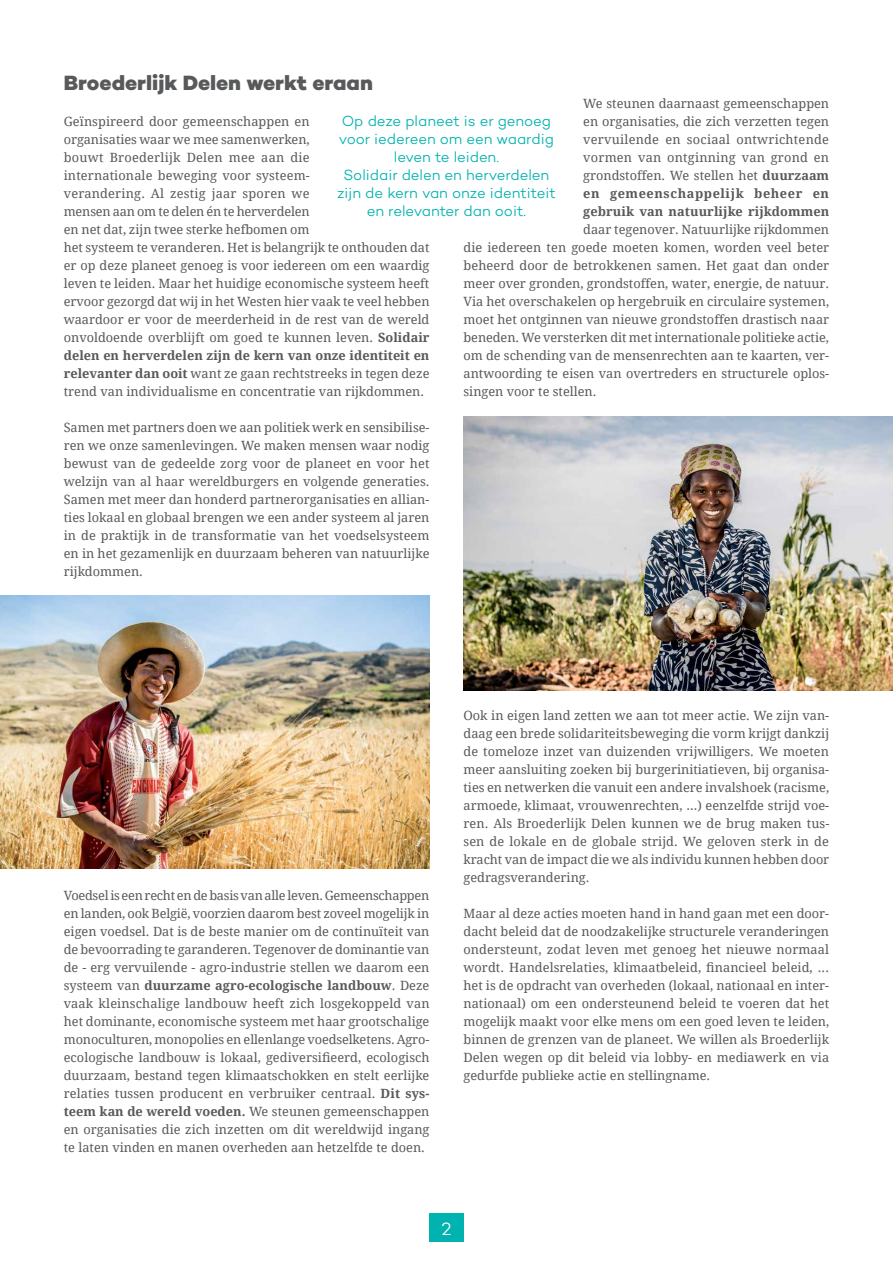
<style>
.page{position:relative;width:893px;height:1263px;background:#fff}
.page>*{position:absolute;margin:0;border:0;box-sizing:border-box;transform-origin:0 0}
.t1{font:800 21px "Campton";letter-spacing:-.005em;color:#58595b}
.t2{font:300 18px "Campton";color:#fff}
.t3{font:300 15px/18px "Campton";letter-spacing:-.01em;color:#00b3b0;text-align:center}
.t4{font:12.75px/18px "Droid Serif";color:#58595b;text-align:justify}
.s1{font-weight:700}
</style>
<div class="page">
<div style="left:429px;top:1213px;width:34px;height:29px;background:#00b3b0"></div>
<img style="left:0;top:595px;width:429px;height:274px">
<img style="left:463px;top:417px;width:430px;height:273px">
<h1 class="t1" style="left:64px;top:69px;width:311px">Broederlijk Delen werkt eraan</h1>
<p class="t4" style="left:64px;top:112px;width:367px;text-align:left">Geïnspireerd door gemeenschappen en<br>organisaties waar we mee samenwerken,<br>bouwt Broederlijk Delen mee aan die<br>internationale beweging voor systeem-<br>verandering. Al zestig jaar sporen we<br>mensen aan om te delen én te herverdelen<br>en net dat, zijn twee sterke hefbomen om<br>het systeem te veranderen. Het is belangrijk te onthouden dat er op deze planeet genoeg is voor iedereen om een waardig leven te leiden. Maar het huidige economische systeem heeft ervoor gezorgd dat wij in het Westen hier vaak te veel hebben waardoor er voor de meerderheid in de rest van de wereld onvoldoende overblijft om goed te kunnen leven. <span class="s1">Solidair delen en herverdelen zijn de kern van onze identiteit en relevanter dan ooit</span> want ze gaan rechtstreeks in tegen deze trend van individualisme en concentratie van rijkdommen.</p>
<p class="t4" style="left:64px;top:418px;width:367px">Samen met partners doen we aan politiek werk en sensibilise&shy;ren we onze samenlevingen. We maken mensen waar nodig bewust van de gedeelde zorg voor de planeet en voor het welzijn van al haar wereldburgers en volgende generaties.<br>Samen met meer dan honderd partnerorganisaties en allian&shy;ties lokaal en globaal brengen we een ander systeem al jaren in de praktijk in de transformatie van het voedselsysteem en in het gezamenlijk en duurzaam beheren van natuurlijke rijkdommen.</p>
<p class="t4" style="left:583px;top:94px;width:247px">We steunen daarnaast gemeenschappen en organisaties, die zich verzetten tegen vervuilende en sociaal ontwrichtende vormen van ontginning van grond en grondstoffen. We stellen het <span class="s1">duurzaam en gemeenschappelijk beheer en gebruik van natuurlijke rijkdommen</span></p>
<p class="t4" style="left:463px;top:220px;width:367px;text-indent:120px">daar tegenover. Natuurlijke rijkdommen die iedereen ten goede moeten komen, worden veel beter beheerd door de betrokkenen samen. Het gaat dan onder meer over gronden, grondstoffen, water, energie, de natuur.<br>Via het overschakelen op hergebruik en circulaire systemen, moet het ontginnen van nieuwe grondstoffen drastisch naar beneden. We versterken dit met internationale politieke actie, om de schending van de mensenrechten aan te kaarten, ver&shy;antwoording te eisen van overtreders en structurele oplos&shy;singen voor te stellen.</p>
<p class="t3" style="left:337px;top:112px;width:220px">Op deze planeet is er genoeg voor iedereen om een waardig leven te leiden.<br>Solidair delen en herverdelen zijn de kern van onze identiteit en relevanter dan ooit.</p>
<p class="t4" style="left:64px;top:886px;width:367px">Voedsel is een recht en de basis van alle leven. Gemeenschappen en landen, ook België, voorzien daarom best zoveel mogelijk in eigen voedsel. Dat is de beste manier om de continuïteit van de bevoorrading te garanderen. Tegenover de dominantie van de - erg vervuilende - agro-industrie stellen we daarom een systeem van <span class="s1">duurzame agro-ecologische landbouw</span>. Deze vaak kleinschalige landbouw heeft zich losgekoppeld van het dominante, economische systeem met haar grootschalige monoculturen, monopolies en ellenlange voedselketens. Agro&shy;ecologische landbouw is lokaal, gediversifieerd, ecologisch duurzaam, bestand tegen klimaatschokken en stelt eerlijke relaties tussen producent en verbruiker centraal. <span class="s1">Dit sys&shy;teem kan de wereld voeden.</span> We steunen gemeenschappen en organisaties die zich inzetten om dit wereldwijd ingang te laten vinden en manen overheden aan hetzelfde te doen.</p>
<p class="t4" style="left:463px;top:706px;width:367px">Ook in eigen land zetten we aan tot meer actie. We zijn van&shy;daag een brede solidariteitsbeweging die vorm krijgt dankzij de tomeloze inzet van duizenden vrijwilligers. We moeten meer aansluiting zoeken bij burgerinitiatieven, bij organisa&shy;ties en netwerken die vanuit een andere invalshoek (racisme, armoede, klimaat, vrouwenrechten, …) eenzelfde strijd voe&shy;ren. Als Broederlijk Delen kunnen we de brug maken tus&shy;sen de lokale en de globale strijd. We geloven sterk in de kracht van de impact die we als individu kunnen hebben door gedragsverandering.</p>
<p class="t4" style="left:463px;top:904px;width:367px">Maar al deze acties moeten hand in hand gaan met een door&shy;dacht beleid dat de noodzakelijke structurele veranderingen ondersteunt, zodat leven met genoeg het nieuwe normaal wordt. Handelsrelaties, klimaatbeleid, financieel beleid, ... het is de opdracht van overheden (lokaal, nationaal en inter&shy;nationaal) om een ondersteunend beleid te voeren dat het mogelijk maakt voor elke mens om een goed leven te leiden, binnen de grenzen van de planeet. We willen als Broederlijk Delen wegen op dit beleid via lobby- en mediawerk en via gedurfde publieke actie en stellingname.</p>
<h2 class="t2" style="left:441px;top:1217px;width:12px">2</h2>
</div>
